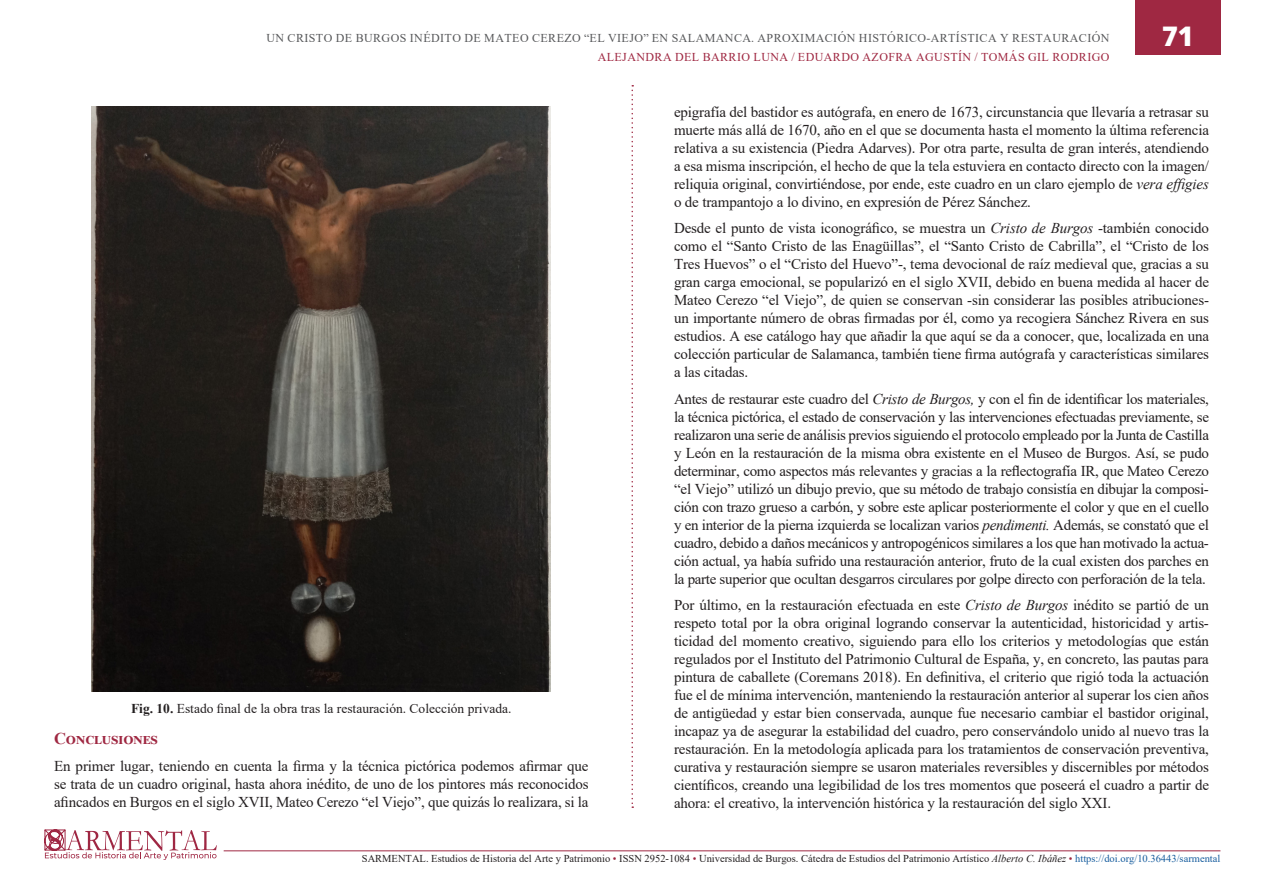
<style>
.page{position:relative;width:1263px;height:893px;background:#fff}
.page>*{position:absolute;margin:0;border:0;box-sizing:border-box;transform-origin:0 0}
.t1{font:800 27px "Open Sans";color:#fff}
.Apartado-1{font:700 16.5px "Times New Roman";color:#9f2842}
.Párrafo-General{font:15px/18px "Times New Roman";letter-spacing:-.01em;color:#231f20;text-align:justify}
.Pie-Figura{font:13.5px "Times New Roman";color:#231f20}
.t2{font:12px "Times New Roman";letter-spacing:.035em;color:#57585a}
.t3{font:12px "Times New Roman";letter-spacing:.035em;color:#9f2842}
.t4{font:10.5px "Times New Roman";color:#231f20}
.s1{font-weight:700}
.s2{font-style:italic}
.s3{color:#9f2842}
.s4{color:#175d9e}
</style>
<div class="page">
<svg style="left:631px;top:85px;width:2px;height:723px"></svg>
<div style="left:1135px;top:0;width:85px;height:54px;background:#9f2842"></div>
<svg style="left:45px;top:829px;width:172px;height:31px"></svg>
<hr style="left:224px;top:850px;width:996px;height:1px;background:#9f2842">
<img style="left:92px;top:106px;width:459px;height:585px">
<p class="t2" style="left:266px;top:30px;width:844px">UN CRISTO DE BURGOS INÉDITO DE MATEO CEREZO “EL VIEJO” EN SALAMANCA. APROXIMACIÓN HISTÓRICO-ARTÍSTICA Y RESTAURACIÓN</p>
<p class="t3" style="left:598px;top:49px;width:513px">ALEJANDRA DEL BARRIO LUNA / EDUARDO AZOFRA AGUSTÍN / TOMÁS GIL RODRIGO</p>
<h1 class="t1" style="left:1162px;top:15px;width:33px">71</h1>
<p class="Pie-Figura" style="left:131px;top:699px;width:382px"><span class="s1">Fig. 10.</span> Estado final de la obra tras la restauración. Colección privada.</p>
<p class="Apartado-1" style="left:54px;top:727px;width:105px">Conclusiones</p>
<p class="Párrafo-General" style="left:54px;top:756px;width:536px">En primer lugar, teniendo en cuenta la firma y la técnica pictórica podemos afirmar que se trata de un cuadro original, hasta ahora inédito, de uno de los pintores más reconocidos afincados en Burgos en el siglo XVII, Mateo Cerezo “el Viejo”, que quizás lo realizara, si la</p>
<p class="Párrafo-General" style="left:674px;top:102px;width:537px">epigrafía del bastidor es autógrafa, en enero de 1673, circunstancia que llevaría a retrasar su muerte más allá de 1670, año en el que se documenta hasta el momento la última referencia relativa a su existencia (Piedra Adarves). Por otra parte, resulta de gran interés, atendiendo a esa misma inscripción, el hecho de que la tela estuviera en contacto directo con la imagen/ reliquia original, convirtiéndose, por ende, este cuadro en un claro ejemplo de <span class="s2">vera effigies </span>o de trampantojo a lo divino, en expresión de Pérez Sánchez.</p>
<p class="Párrafo-General" style="left:674px;top:219px;width:537px">Desde el punto de vista iconográfico, se muestra un <span class="s2">Cristo de Burgos</span> -también conocido como el “Santo Cristo de las Enagüillas”, el “Santo Cristo de Cabrilla”, el “Cristo de los Tres Huevos” o el “Cristo del Huevo”-, tema devocional de raíz medieval que, gracias a su gran carga emocional, se popularizó en el siglo XVII, debido en buena medida al hacer de Mateo Cerezo “el Viejo”, de quien se conservan -sin considerar las posibles atribuciones&shy;un importante número de obras firmadas por él, como ya recogiera Sánchez Rivera en sus estudios. A ese catálogo hay que añadir la que aquí se da a conocer, que, localizada en una colección particular de Salamanca, también tiene firma autógrafa y características similares a las citadas.</p>
<p class="Párrafo-General" style="left:674px;top:389px;width:536px">Antes de restaurar este cuadro del <span class="s2">Cristo de Burgos,</span> y con el fin de identificar los materiales, la técnica pictórica, el estado de conservación y las intervenciones efectuadas previamente, se realizaron una serie de análisis previos siguiendo el protocolo empleado por la Junta de Castilla y León en la restauración de la misma obra existente en el Museo de Burgos. Así, se pudo determinar, como aspectos más relevantes y gracias a la reflectografía IR, que Mateo Cerezo “el Viejo” utilizó un dibujo previo, que su método de trabajo consistía en dibujar la composi&shy;ción con trazo grueso a carbón, y sobre este aplicar posteriormente el color y que en el cuello y en interior de la pierna izquierda se localizan varios <span class="s2">pendimenti.</span> Además, se constató que el cuadro, debido a daños mecánicos y antropogénicos similares a los que han motivado la actua&shy;ción actual, ya había sufrido una restauración anterior, fruto de la cual existen dos parches en la parte superior que ocultan desgarros circulares por golpe directo con perforación de la tela.</p>
<p class="Párrafo-General" style="left:674px;top:596px;width:536px">Por último, en la restauración efectuada en este <span class="s2">Cristo de Burgos</span> inédito se partió de un respeto total por la obra original logrando conservar la autenticidad, historicidad y artis&shy;ticidad del momento creativo, siguiendo para ello los criterios y metodologías que están regulados por el Instituto del Patrimonio Cultural de España, y, en concreto, las pautas para pintura de caballete (Coremans 2018). En definitiva, el criterio que rigió toda la actuación fue el de mínima intervención, manteniendo la restauración anterior al superar los cien años de antigüedad y estar bien conservada, aunque fue necesario cambiar el bastidor original, incapaz ya de asegurar la estabilidad del cuadro, pero conservándolo unido al nuevo tras la restauración. En la metodología aplicada para los tratamientos de conservación preventiva, curativa y restauración siempre se usaron materiales reversibles y discernibles por métodos científicos, creando una legibilidad de los tres momentos que poseerá el cuadro a partir de ahora: el creativo, la intervención histórica y la restauración del siglo XXI.</p>
<p class="t4" style="left:362px;top:851px;width:860px">SARMENTAL. Estudios de Historia del Arte y Patrimonio <span class="s3">•</span> ISSN 2952-1084 <span class="s3">•</span> Universidad de Burgos. Cátedra de Estudios del Patrimonio Artístico <span class="s2">Alberto C. Ibáñez</span> <span class="s3">•</span> <span class="s4">https://doi.org/10.36443/sarmental</span></p>
</div>
